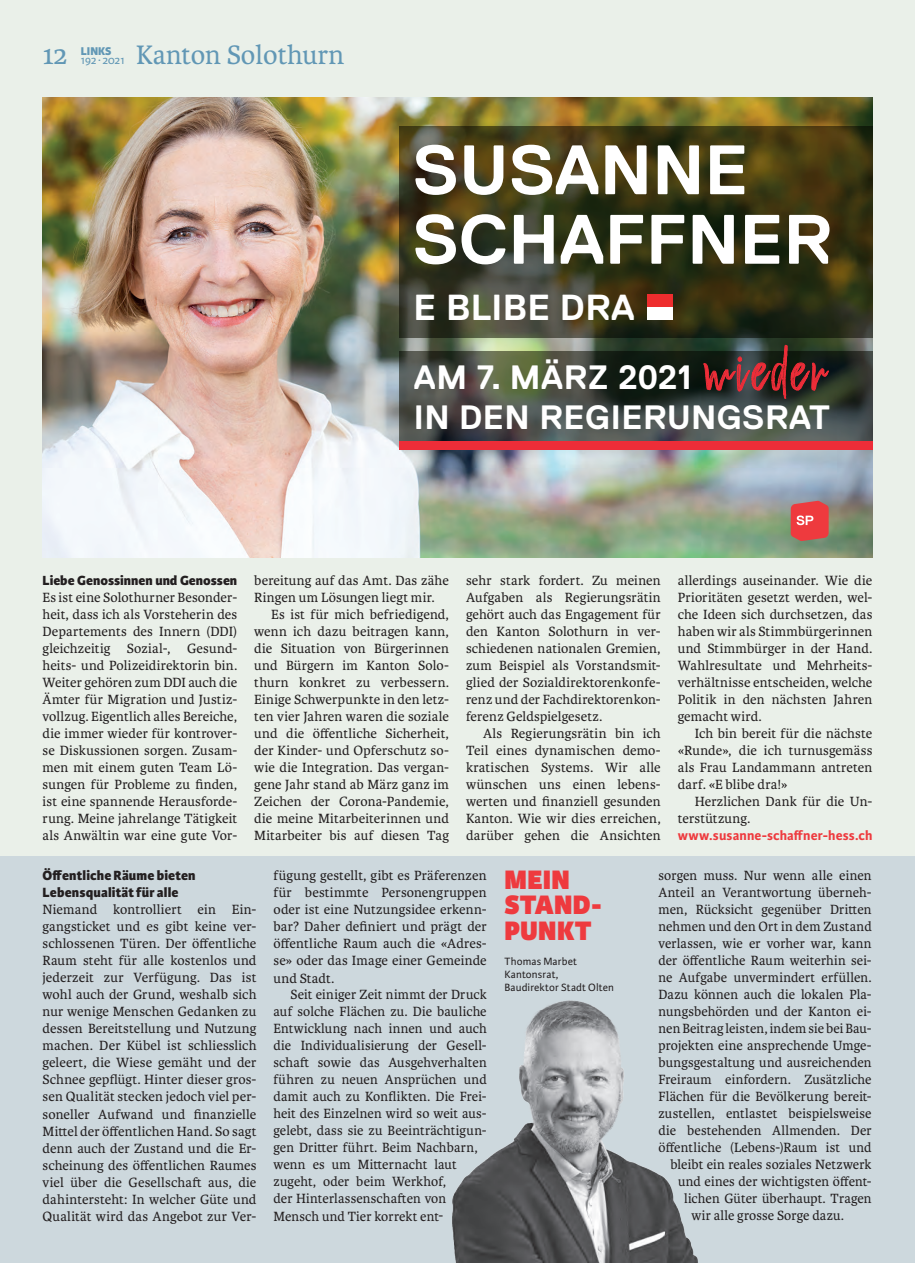
<style>
.page{position:relative;width:915px;height:1263px;background:#fff}
.page>*{position:absolute;margin:0;border:0;box-sizing:border-box;transform-origin:0 0}
.t1{font:700 69.75px/69.4px "SP Replica";color:#fff}
.t2{font:700 36.15px "SP Replica";letter-spacing:.01em;color:#fff}
.t3{font:700 33.75px/39.8px "SP Replica";letter-spacing:.015em;color:#fff}
.t4{font:28.5px "Karmina";color:#6197b5}
.t5{font:800 28.5px/25.5px "Karmina Sans";letter-spacing:.01em;color:#ee3a3e}
.t6{font:14.25px/17px "Karmina";letter-spacing:.01em;color:#231f20;text-align:justify}
.t7{font:800 14.25px/17px "Karmina Sans";letter-spacing:.01em;color:#231f20}
.t8{font:700 14.25px "Karmina Sans";color:#ee3a3e}
.t9{font:800 14.1px "Karmina Sans";color:#231f20}
.t10{font:12px "Karmina Sans";letter-spacing:-.02em;color:#6197b5}
.t11{font:800 12px "Karmina Sans";color:#6197b5}
.t12{font:11.25px/12.8px "Karmina Sans";letter-spacing:.015em;color:#231f20}
</style>
<div class="page">
<div style="left:0;top:0;width:914px;height:1263px;background:#eaf0e9"></div>
<div style="left:0;top:857px;width:914px;height:406px;background:#cdd8dd"></div>
<img style="left:452px;top:1000px;width:246px;height:263px">
<img style="left:43px;top:98px;width:829px;height:459px">
<svg style="left:399px;top:351px;width:473px;height:90px;background:#424941"></svg>
<svg style="left:399px;top:126px;width:473px;height:211px;background:#3b381a"></svg>
<div style="left:646px;top:294px;width:26px;height:13px;background:#ee2d2e"></div>
<div style="left:646px;top:307px;width:26px;height:13px;background:#fff"></div>
<div style="left:399px;top:441px;width:473px;height:8px;background:#ed2d38"></div>
<svg style="left:790px;top:501px;width:38px;height:40px;background:#e24f50"></svg>
<svg style="left:702px;top:345px;width:126px;height:55px;background:#4e2d2b"></svg>
<h3 class="t4" style="left:43px;top:39px;width:27px">12</h3>
<p class="t11" style="left:81px;top:44px;width:32px">LINKS</p>
<p class="t10" style="left:81px;top:53px;width:45px">192 ∙ 2021</p>
<h3 class="t4" style="left:136px;top:39px;width:209px">Kanton Solothurn</h3>
<h1 class="t1" style="left:412px;top:136px;width:421px">SUSANNE<br>SCHAFFNER</h1>
<h2 class="t2" style="left:413px;top:288px;width:222px">E BLIBE DRA</h2>
<h3 class="t3" style="left:413px;top:358px;width:417px">AM 7. MÄRZ 2021<br>IN DEN REGIERUNGSRAT</h3>
<p class="t9" style="left:43px;top:572px;width:196px">Liebe Genossinnen und Genossen</p>
<p class="t6" style="left:43px;top:589px;width:196px">Es ist eine Solothurner Besonder&shy;heit, dass ich als Vorsteherin des Departements des Innern (DDI) gleichzeitig Sozial-, Gesund&shy;heits- und Polizeidirektorin bin.<br>Weiter gehören zum DDI auch die Ämter für Migration und Justiz&shy;vollzug. Eigentlich alles Bereiche, die immer wieder für kontrover&shy;se Diskussionen sorgen. Zusam&shy;men mit einem guten Team Lö&shy;sungen für Probleme zu finden, ist eine spannende Herausforde&shy;rung. Meine jahrelange Tätigkeit als Anwältin war eine gute Vor-</p>
<p class="t6" style="left:254px;top:572px;width:196px">bereitung auf das Amt. Das zähe</p>
<p class="t6" style="left:254px;top:589px;width:182px">Ringen um Lösungen liegt mir.</p>
<p class="t6" style="left:271px;top:606px;width:179px">Es ist für mich befriedigend,</p>
<p class="t6" style="left:254px;top:623px;width:196px">wenn ich dazu beitragen kann,</p>
<p class="t6" style="left:254px;top:640px;width:196px">die Situation von Bürgerinnen</p>
<p class="t6" style="left:254px;top:657px;width:196px">und Bürgern im Kanton Solo-</p>
<p class="t6" style="left:254px;top:674px;width:196px">thurn konkret zu verbessern.</p>
<p class="t6" style="left:254px;top:691px;width:196px">Einige Schwerpunkte in den letz-</p>
<p class="t6" style="left:254px;top:708px;width:196px">ten vier Jahren waren die soziale</p>
<p class="t6" style="left:254px;top:725px;width:196px">und die öffentliche Sicherheit,</p>
<p class="t6" style="left:254px;top:742px;width:196px">der Kinder- und Opferschutz so-</p>
<p class="t6" style="left:254px;top:759px;width:196px">wie die Integration. Das vergan-</p>
<p class="t6" style="left:254px;top:776px;width:196px">gene Jahr stand ab März ganz im</p>
<p class="t6" style="left:254px;top:793px;width:196px">Zeichen der Corona-Pandemie,</p>
<p class="t6" style="left:254px;top:810px;width:196px">die meine Mitarbeiterinnen und</p>
<p class="t6" style="left:254px;top:827px;width:196px">Mitarbeiter bis auf diesen Tag</p>
<p class="t6" style="left:466px;top:572px;width:196px">sehr stark fordert. Zu meinen Aufgaben als Regierungsrätin gehört auch das Engagement für den Kanton Solothurn in ver&shy;schiedenen nationalen Gremien, zum Beispiel als Vorstandsmit&shy;glied der Sozialdirektorenkonfe&shy;renz und der Fachdirektorenkon&shy;ferenz Geldspielgesetz.</p>
<p class="t6" style="left:466px;top:725px;width:196px;text-indent:17px">Als Regierungsrätin bin ich Teil eines dynamischen demo&shy;kratischen Systems. Wir alle wünschen uns einen lebens&shy;werten und finanziell gesunden Kanton. Wie wir dies erreichen, darüber gehen die Ansichten</p>
<p class="t6" style="left:677px;top:572px;width:196px">allerdings auseinander. Wie die Prioritäten gesetzt werden, wel&shy;che Ideen sich durchsetzen, das haben wir als Stimmbürgerinnen und Stimmbürger in der Hand.<br>Wahlresultate und Mehrheits&shy;verhältnisse entscheiden, welche Politik in den nächsten Jahren gemacht wird.</p>
<p class="t6" style="left:677px;top:725px;width:196px;text-indent:17px">Ich bin bereit für die nächste «Runde», die ich turnusgemäss als Frau Landammann antreten darf. «E blibe dra!»</p>
<p class="t6" style="left:677px;top:793px;width:196px;text-indent:17px">Herzlichen Dank für die Un&shy;terstützung.</p>
<p class="t8" style="left:677px;top:827px;width:196px">www.susanne-schaffner-hess.ch</p>
<p class="t7" style="left:43px;top:867px;width:154px">Öffentliche Räume bieten<br>Lebensqualität für alle</p>
<p class="t6" style="left:43px;top:901px;width:215px">Niemand kontrolliert ein Ein&shy;gangsticket und es gibt keine ver&shy;schlossenen Türen. Der öffentliche Raum steht für alle kostenlos und jederzeit zur Verfügung. Das ist wohl auch der Grund, weshalb sich nur wenige Menschen Gedanken zu dessen Bereitstellung und Nutzung machen. Der Kübel ist schliesslich geleert, die Wiese gemäht und der Schnee gepflügt. Hinter dieser gros&shy;sen Qualität stecken jedoch viel per&shy;soneller Aufwand und finanzielle Mittel der öffentlichen Hand. So sagt denn auch der Zustand und die Er&shy;scheinung des öffentlichen Raumes viel über die Gesellschaft aus, die dahintersteht: In welcher Güte und Qualität wird das Angebot zur Ver-</p>
<p class="t6" style="left:273px;top:867px;width:215px">fügung gestellt, gibt es Präferenzen für bestimmte Personengruppen oder ist eine Nutzungsidee erkenn&shy;bar? Daher definiert und prägt der öffentliche Raum auch die «Adres&shy;se» oder das Image einer Gemeinde und Stadt.</p>
<p class="t6" style="left:273px;top:986px;width:215px;text-align:left;text-indent:17px">Seit einiger Zeit nimmt der Druck auf solche Flächen zu. Die bauliche<br>Entwicklung nach innen und auch die Individualisierung der Gesell&shy;schaft sowie das Ausgehverhalten führen zu neuen Ansprüchen und damit auch zu Konflikten. Die Frei&shy;heit des Einzelnen wird so weit aus&shy;gelebt, dass sie zu Beeinträchtigun&shy;gen Dritter führt. Beim Nachbarn, wenn es um Mitternacht laut zugeht, oder beim Werkhof,<br>der Hinterlassenschaften von<br>Mensch und Tier korrekt ent-</p>
<h3 class="t5" style="left:504px;top:868px;width:99px">MEIN<br>STAND-<br>PUNKT</h3>
<p class="t12" style="left:504px;top:956px;width:111px">Thomas Marbet<br>Kantonsrat,<br>Baudirektor Stadt Olten</p>
<p class="t6" style="left:658px;top:867px;width:215px">sorgen muss. Nur wenn alle einen</p>
<p class="t6" style="left:658px;top:884px;width:215px">Anteil an Verantwortung überneh-</p>
<p class="t6" style="left:658px;top:901px;width:215px">men, Rücksicht gegenüber Dritten</p>
<p class="t6" style="left:658px;top:918px;width:215px">nehmen und den Ort in dem Zustand</p>
<p class="t6" style="left:658px;top:935px;width:214px">verlassen, wie er vorher war, kann</p>
<p class="t6" style="left:658px;top:952px;width:214px">der öffentliche Raum weiterhin sei-</p>
<p class="t6" style="left:658px;top:969px;width:215px">ne Aufgabe unvermindert erfüllen.</p>
<p class="t6" style="left:658px;top:986px;width:215px">Dazu können auch die lokalen Pla-</p>
<p class="t6" style="left:658px;top:1003px;width:214px">nungsbehörden und der Kanton ei-</p>
<p class="t6" style="left:658px;top:1020px;width:214px">nen Beitrag leisten, indem sie bei Bau-</p>
<p class="t6" style="left:658px;top:1037px;width:214px">projekten eine ansprechende Umge-</p>
<p class="t6" style="left:658px;top:1054px;width:215px">bungsgestaltung und ausreichenden</p>
<p class="t6" style="left:658px;top:1071px;width:214px">Freiraum einfordern. Zusätzliche</p>
<p class="t6" style="left:658px;top:1088px;width:214px">Flächen für die Bevölkerung bereit-</p>
<p class="t6" style="left:658px;top:1105px;width:215px">zustellen, entlastet beispielsweise</p>
<p class="t6" style="left:658px;top:1122px;width:215px">die bestehenden Allmenden. Der</p>
<p class="t6" style="left:658px;top:1139px;width:215px">öffentliche (Lebens-)Raum ist und</p>
<p class="t6" style="left:670px;top:1156px;width:202px">bleibt ein reales soziales Netzwerk</p>
<p class="t6" style="left:677px;top:1173px;width:195px">und eines der wichtigsten öffent-</p>
<p class="t6" style="left:683px;top:1190px;width:189px">lichen Güter überhaupt. Tragen</p>
<p class="t6" style="left:691px;top:1207px;width:154px">wir alle grosse Sorge dazu.</p>
</div>
